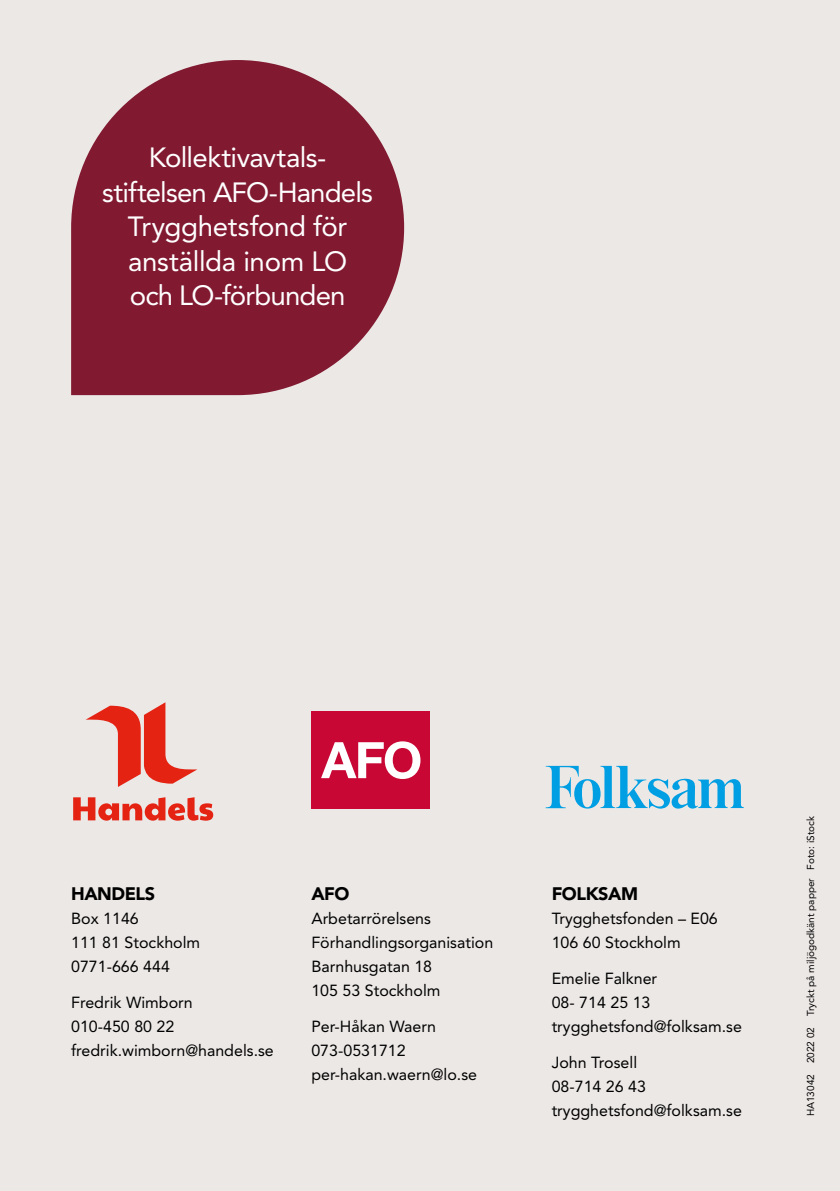
<style>
.page{position:relative;width:840px;height:1191px;background:#fff}
.page>*{position:absolute;margin:0;border:0;box-sizing:border-box;transform-origin:0 0}
.t1{font:27.6px/34.6px "Avenir LT Std";letter-spacing:-.025em;color:#fff;text-align:center}
.t2{font:900 18px "Avenir LT Std";letter-spacing:-.025em;color:#000}
.t3{font:16px/24px "Avenir LT Std";color:#000}
.t4{font:10px "Avenir LT Std";color:#000}
</style>
<div class="page">
<div style="left:0;top:0;width:839px;height:1191px;background:#ece8e6"></div>
<svg style="left:73px;top:797px;width:140px;height:23px"></svg>
<svg style="left:86px;top:702px;width:111px;height:85px"></svg>
<div style="left:311px;top:710px;width:119px;height:98px;background:#c80734"></div>
<svg style="left:321px;top:741px;width:99px;height:38px"></svg>
<svg style="left:545px;top:766px;width:198px;height:43px"></svg>
<svg style="left:71px;top:60px;width:333px;height:335px;fill:#811a31"></svg>
<h1 class="t1" style="left:102px;top:140px;width:272px">Kollektivavtals&shy;stiftelsen AFO-Handels<br>Trygghetsfond för anställda inom LO<br>och LO-förbunden</h1>
<p class="t2" style="left:71px;top:883px;width:85px">HANDELS</p>
<p class="t3" style="left:71px;top:907px;width:130px">Box 1146<br>111 81 Stockholm<br>0771-666 444</p>
<p class="t3" style="left:71px;top:991px;width:204px">Fredrik Wimborn<br>010-450 80 22 fredrik.wimborn@handels.se</p>
<p class="t2" style="left:311px;top:883px;width:40px">AFO</p>
<p class="t3" style="left:311px;top:907px;width:183px">Arbetarrörelsens<br>Förhandlingsorganisation<br>Barnhusgatan 18<br>105 53 Stockholm</p>
<p class="t3" style="left:311px;top:1015px;width:167px">Per-Håkan Waern<br>073-0531712 per-hakan.waern@lo.se</p>
<p class="t2" style="left:551px;top:883px;width:88px">FOLKSAM</p>
<p class="t3" style="left:551px;top:907px;width:168px">Trygghetsfonden – E06<br>106 60 Stockholm</p>
<p class="t3" style="left:551px;top:967px;width:192px">Emelie Falkner<br>08- 714 25 13 trygghetsfond@folksam.se</p>
<p class="t3" style="left:551px;top:1051px;width:192px">John Trosell<br>08-714 26 43 trygghetsfond@folksam.se</p>
<p class="t4" style="left:804px;top:1116px;width:302px;rotate:-90deg">HA13042 2022 02 Tryckt på miljögodkänt papper Foto: iStock</p>
</div>
